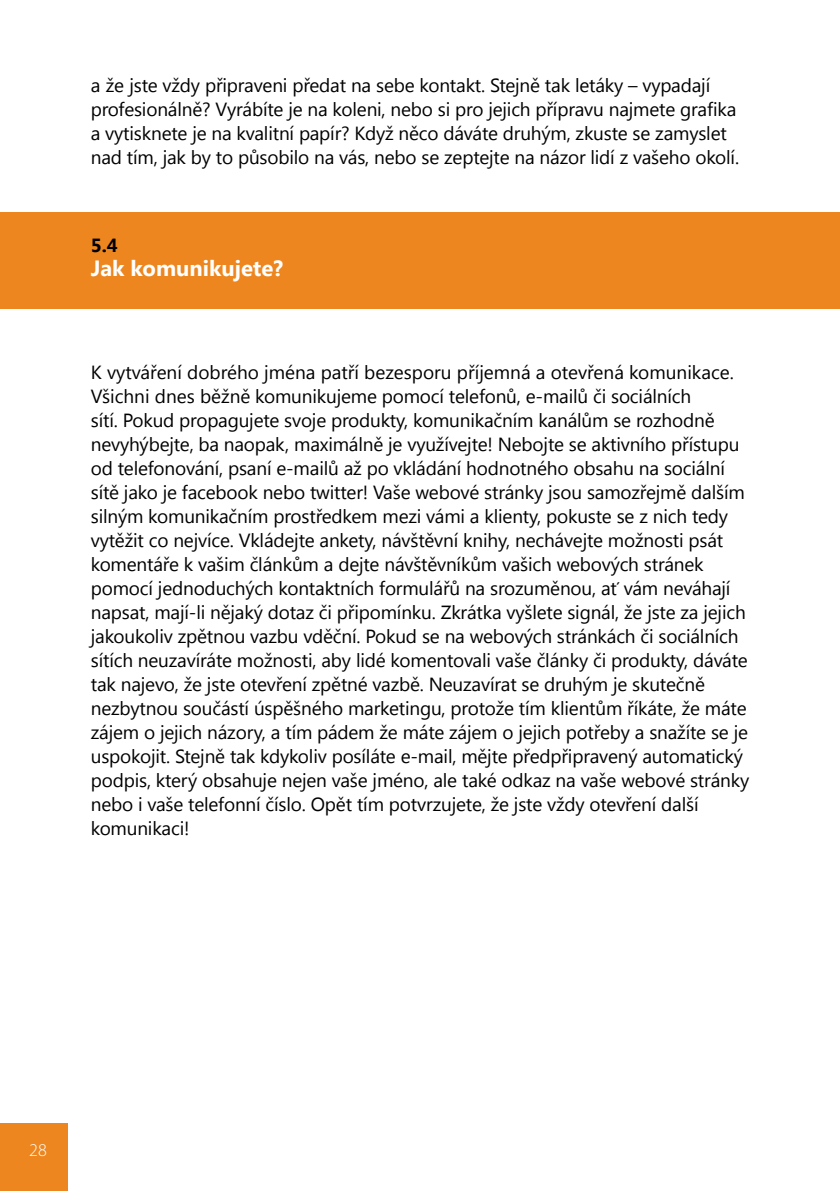
<style>
.page{position:relative;width:840px;height:1191px;background:#fff}
.page>*{position:absolute;margin:0;border:0;box-sizing:border-box;transform-origin:0 0}
.t1{font:700 22px "Segoe UI";color:#fff}
.t2{font:19px/24px "Segoe UI";letter-spacing:-.01em;color:#000}
.t3{font:700 19px "Segoe UI";color:#000}
.t4{font:300 18px "Myriad Pro";color:#fff}
</style>
<div class="page">
<div style="left:0;top:212px;width:839px;height:96px;background:#ed861e"></div>
<hr style="left:839px;top:0;width:1px;height:308px;background:#ed861e">
<div style="left:0;top:1123px;width:68px;height:68px;background:#ed861e"></div>
<p class="t2" style="left:91px;top:72px;width:649px">a že jste vždy připraveni předat na sebe kontakt. Stejně tak letáky – vypadají profesionálně? Vyrábíte je na koleni, nebo si pro jejich přípravu najmete grafika a vytisknete je na kvalitní papír? Když něco dáváte druhým, zkuste se zamyslet nad tím, jak by to působilo na vás, nebo se zeptejte na názor lidí z vašeho okolí.</p>
<p class="t3" style="left:91px;top:231px;width:28px">5.4</p>
<p class="t1" style="left:91px;top:252px;width:194px">Jak komunikujete?</p>
<p class="t2" style="left:91px;top:360px;width:659px">K vytváření dobrého jména patří bezesporu příjemná a otevřená komunikace.<br>Všichni dnes běžně komunikujeme pomocí telefonů, e-mailů či sociálních<br>sítí. Pokud propagujete svoje produkty, komunikačním kanálům se rozhodně nevyhýbejte, ba naopak, maximálně je využívejte! Nebojte se aktivního přístupu od telefonování, psaní e-mailů až po vkládání hodnotného obsahu na sociální sítě jako je facebook nebo twitter! Vaše webové stránky jsou samozřejmě dalším silným komunikačním prostředkem mezi vámi a klienty, pokuste se z nich tedy vytěžit co nejvíce. Vkládejte ankety, návštěvní knihy, nechávejte možnosti psát komentáře k vašim článkům a dejte návštěvníkům vašich webových stránek pomocí jednoduchých kontaktních formulářů na srozuměnou, ať vám neváhají napsat, mají-li nějaký dotaz či připomínku. Zkrátka vyšlete signál, že jste za jejich jakoukoliv zpětnou vazbu vděční. Pokud se na webových stránkách či sociálních sítích neuzavíráte možnosti, aby lidé komentovali vaše články či produkty, dáváte tak najevo, že jste otevření zpětné vazbě. Neuzavírat se druhým je skutečně nezbytnou součástí úspěšného marketingu, protože tím klientům říkáte, že máte zájem o jejich názory, a tím pádem že máte zájem o jejich potřeby a snažíte se je uspokojit. Stejně tak kdykoliv posíláte e-mail, mějte předpřipravený automatický podpis, který obsahuje nejen vaše jméno, ale také odkaz na vaše webové stránky nebo i vaše telefonní číslo. Opět tím potvrzujete, že jste vždy otevření další komunikaci!</p>
<p class="t4" style="left:29px;top:1140px;width:19px">28</p>
</div>
